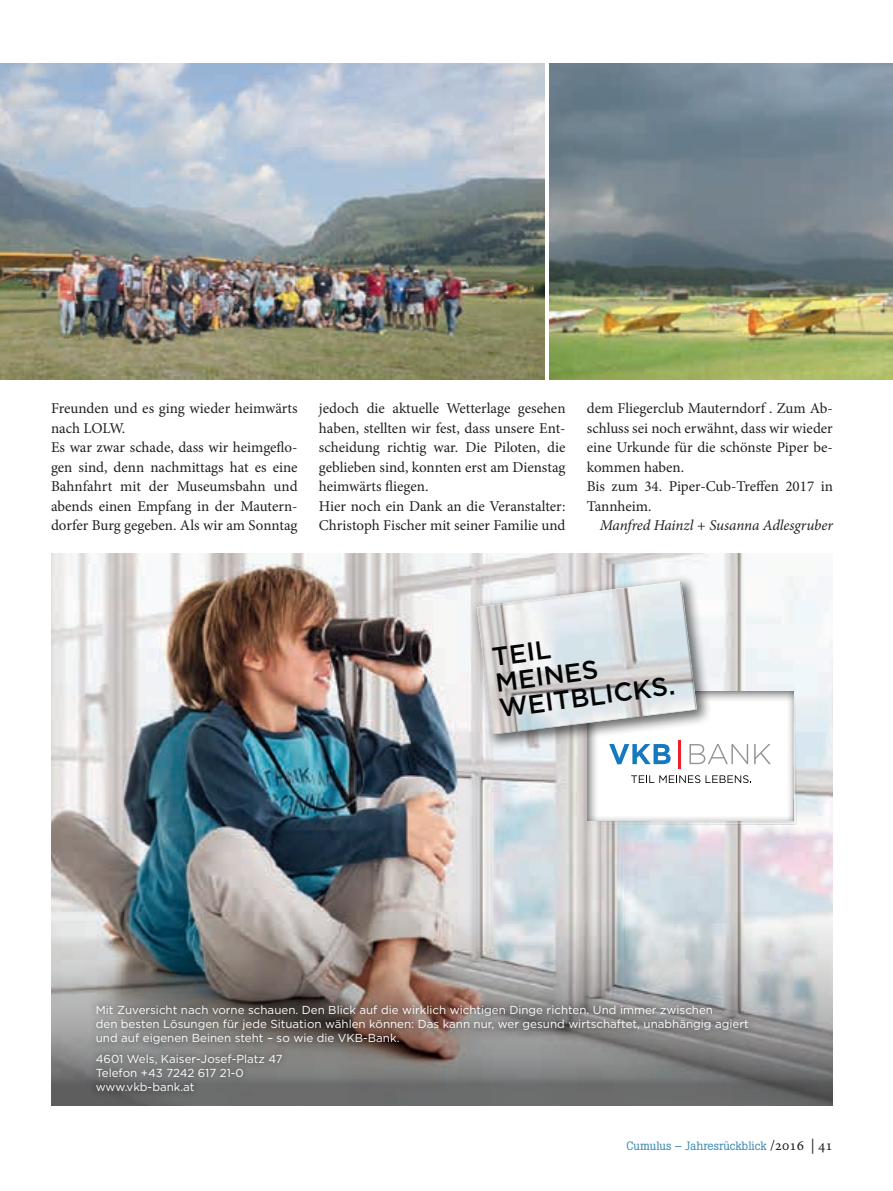
<style>
.page{position:relative;width:893px;height:1191px;background:#fff}
.page>*{position:absolute;margin:0;border:0;box-sizing:border-box;transform-origin:0 0}
.t1{font:500 25.95px/26.2px "Gotham";color:#030505}
.t2{font:15px/19.5px "Minion Pro";color:#231f20}
.t3{font:italic 15px "Minion Pro";letter-spacing:-.01em;color:#231f20}
.t4{font:12px "Boton";color:#408bb5}
.t5{font:11.55px/14px "Gotham";color:#fff}
.s1{font-family:"Minion Pro";font-size:15px;color:#231f20}
</style>
<div class="page">
<img style="left:51px;top:553px;width:782px;height:358px">
<div style="left:576px;top:681px;width:227px;height:141px;background:#030505;opacity:.7"></div>
<img style="left:587px;top:691px;width:232px;height:165px">
<svg style="left:609px;top:750px;width:62px;height:14px"></svg>
<svg style="left:689px;top:744px;width:59px;height:20px"></svg>
<svg style="left:754px;top:744px;width:17px;height:20px"></svg>
<hr style="left:678px;top:740px;width:3px;height:28px;background:#ee2027">
<svg style="left:631px;top:775px;width:120px;height:8px"></svg>
<div style="left:469px;top:573px;width:244px;height:177px;background:#030505;opacity:.6"></div>
<svg style="left:475px;top:579px;width:224px;height:157px"></svg>
<img style="left:477px;top:581px;width:219px;height:153px">
<svg style="left:51px;top:911px;width:782px;height:195px;background:#979696"></svg>
<div style="left:89px;top:997px;width:667px;height:55px;background:#030505;opacity:.7"></div>
<div style="left:89px;top:1046px;width:201px;height:52px;background:#030505;opacity:.7"></div>
<img style="left:549px;top:64px;width:344px;height:315px">
<img style="left:0;top:64px;width:544px;height:315px">
<p class="t2" style="left:51px;top:398px;width:248px">Freunden und es ging wieder heimwärts nach LOLW.<br>Es war zwar schade, dass wir heimgeflo&shy;gen sind, denn nachmittags hat es eine Bahnfahrt mit der Museumsbahn und abends einen Empfang in der Mautern&shy;dorfer Burg gegeben. Als wir am Sonntag</p>
<p class="t2" style="left:319px;top:398px;width:248px">jedoch die aktuelle Wetterlage gesehen haben, stellten wir fest, dass unsere Ent&shy;scheidung richtig war. Die Piloten, die geblieben sind, konnten erst am Dienstag heimwärts fliegen.<br>Hier noch ein Dank an die Veranstalter:<br>Christoph Fischer mit seiner Familie und</p>
<p class="t2" style="left:587px;top:398px;width:248px">dem Fliegerclub Mauterndorf . Zum Ab&shy;schluss sei noch erwähnt, dass wir wieder eine Urkunde für die schönste Piper be&shy;kommen haben.<br>Bis zum 34. Piper-Cub-Treffen 2017 in<br>Tannheim.</p>
<p class="t3" style="left:600px;top:515px;width:234px">Manfred Hainzl + Susanna Adlesgruber</p>
<h1 class="t1" style="left:490px;top:644px;width:179px;rotate:-8deg">TEIL<br>MEINES<br>WEITBLICKS.</h1>
<p class="t5" style="left:96px;top:1003px;width:654px">Mit Zuversicht nach vorne schauen. Den Blick auf die wirklich wichtigen Dinge richten. Und immer zwischen<br>den besten Lösungen für jede Situation wählen können: Das kann nur, wer gesund wirtschaftet, unabhängig agiert und auf eigenen Beinen steht – so wie die VKB-Bank.</p>
<p class="t5" style="left:96px;top:1051px;width:188px">4601 Wels, Kaiser-Josef-Platz 47<br>Telefon +43 7242 617 21-0 www.vkb-bank.at</p>
<p class="t4" style="left:627px;top:1138px;width:208px">Cumulus – Jahresrückblick <span class="s1">/2016 | 41</span></p>
</div>
